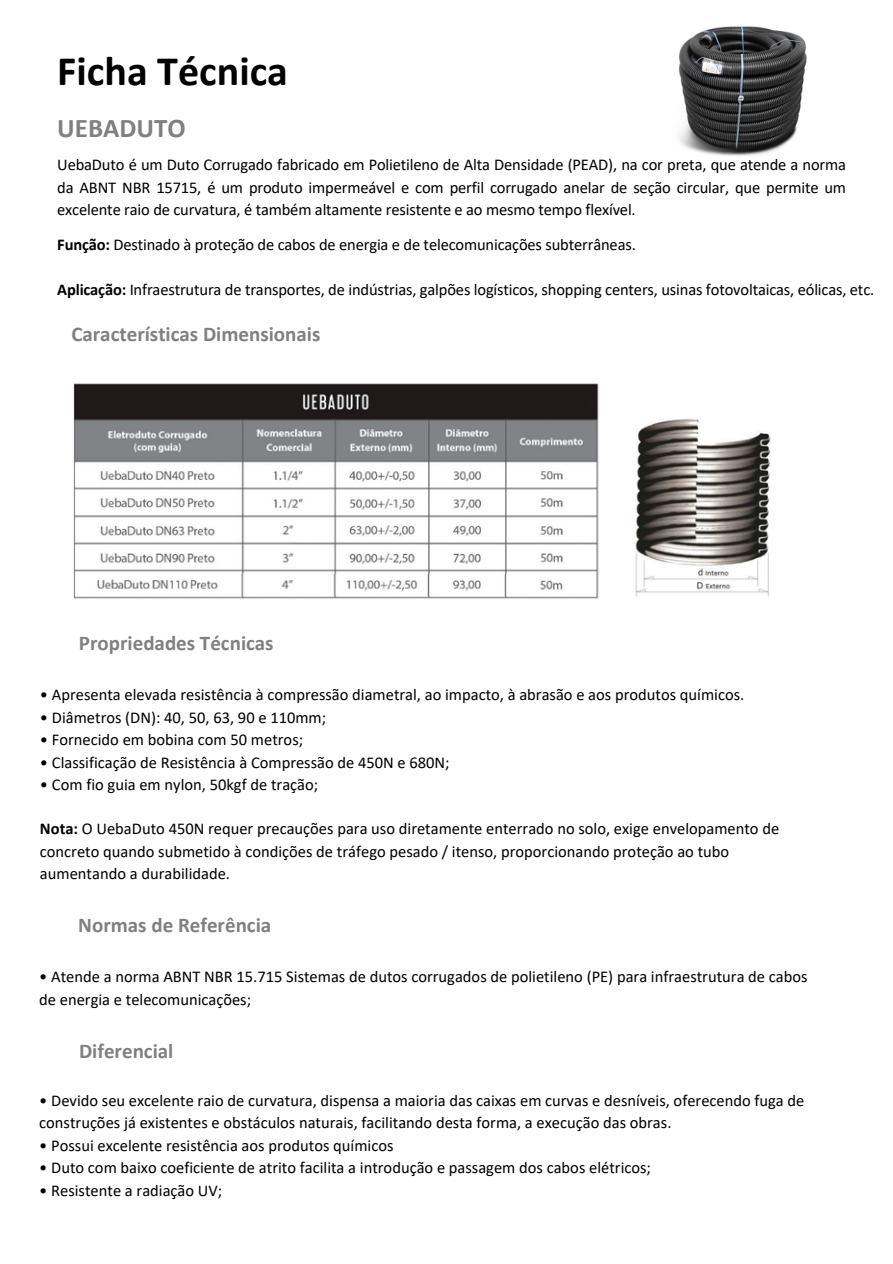
<style>
.page{position:relative;width:893px;height:1264px;background:#fff}
.page>*{position:absolute;margin:0;border:0;box-sizing:border-box;transform-origin:0 0}
.t1{font:700 42px "Calibri";color:#000}
.t2{font:700 27px "Calibri";color:#808080}
.t3{font:700 21px "Calibri";color:#808080}
.t4{font:16.5px/22.5px "Calibri";color:#000}
.s1{font-weight:700}
</style>
<div class="page">
<img style="left:678px;top:26px;width:129px;height:130px">
<img style="left:73px;top:383px;width:526px;height:216px">
<img style="left:635px;top:418px;width:136px;height:179px">
<p class="t1" style="left:57px;top:54px;width:232px">Ficha Técnica</p>
<p class="t2" style="left:57px;top:117px;width:130px">UEBADUTO</p>
<p class="t4" style="left:57px;top:155px;width:790px;text-align:justify">UebaDuto é um Duto Corrugado fabricado em Polietileno de Alta Densidade (PEAD), na cor preta, que atende a norma da ABNT NBR 15715, é um produto impermeável e com perfil corrugado anelar de seção circular, que permite um excelente raio de curvatura, é também altamente resistente e ao mesmo tempo flexível.</p>
<h3 class="t4" style="left:57px;top:235px;width:580px"><span class="s1">Função:</span> Destinado à proteção de cabos de energia e de telecomunicações subterrâneas.</h3>
<p class="t4" style="left:57px;top:280px;width:818px"><span class="s1">Aplicação:</span> Infraestrutura de transportes, de indústrias, galpões logísticos, shopping centers, usinas fotovoltaicas, eólicas, etc.</p>
<p class="t3" style="left:71px;top:325px;width:250px">Características Dimensionais</p>
<h3 class="t3" style="left:79px;top:634px;width:196px">Propriedades Técnicas</h3>
<p class="t4" style="left:40px;top:685px;width:705px">• Apresenta elevada resistência à compressão diametral, ao impacto, à abrasão e aos produtos químicos.</p>
<h3 class="t4" style="left:40px;top:707px;width:288px">• Diâmetros (DN): 40, 50, 63, 90 e 110mm;</h3>
<p class="t4" style="left:40px;top:730px;width:265px">• Fornecido em bobina com 50 metros;</p>
<p class="t4" style="left:40px;top:752px;width:411px">• Classificação de Resistência à Compressão de 450N e 680N;</p>
<p class="t4" style="left:40px;top:775px;width:280px">• Com fio guia em nylon, 50kgf de tração;</p>
<p class="t4" style="left:40px;top:818px;width:740px"><span class="s1">Nota:</span> O UebaDuto 450N requer precauções para uso diretamente enterrado no solo, exige envelopamento de concreto quando submetido à condições de tráfego pesado / itenso, proporcionando proteção ao tubo aumentando a durabilidade.</p>
<p class="t3" style="left:78px;top:916px;width:194px">Normas de Referência</p>
<p class="t4" style="left:39px;top:966px;width:769px">• Atende a norma ABNT NBR 15.715 Sistemas de dutos corrugados de polietileno (PE) para infraestrutura de cabos de energia e telecomunicações;</p>
<p class="t3" style="left:79px;top:1041px;width:96px">Diferencial</p>
<p class="t4" style="left:39px;top:1090px;width:766px">• Devido seu excelente raio de curvatura, dispensa a maioria das caixas em curvas e desníveis, oferecendo fuga de construções já existentes e obstáculos naturais, facilitando desta forma, a execução das obras.</p>
<p class="t4" style="left:39px;top:1135px;width:356px">• Possui excelente resistência aos produtos químicos</p>
<h3 class="t4" style="left:39px;top:1157px;width:613px">• Duto com baixo coeficiente de atrito facilita a introdução e passagem dos cabos elétricos;</h3>
<p class="t4" style="left:39px;top:1180px;width:184px">• Resistente a radiação UV;</p>
</div>
